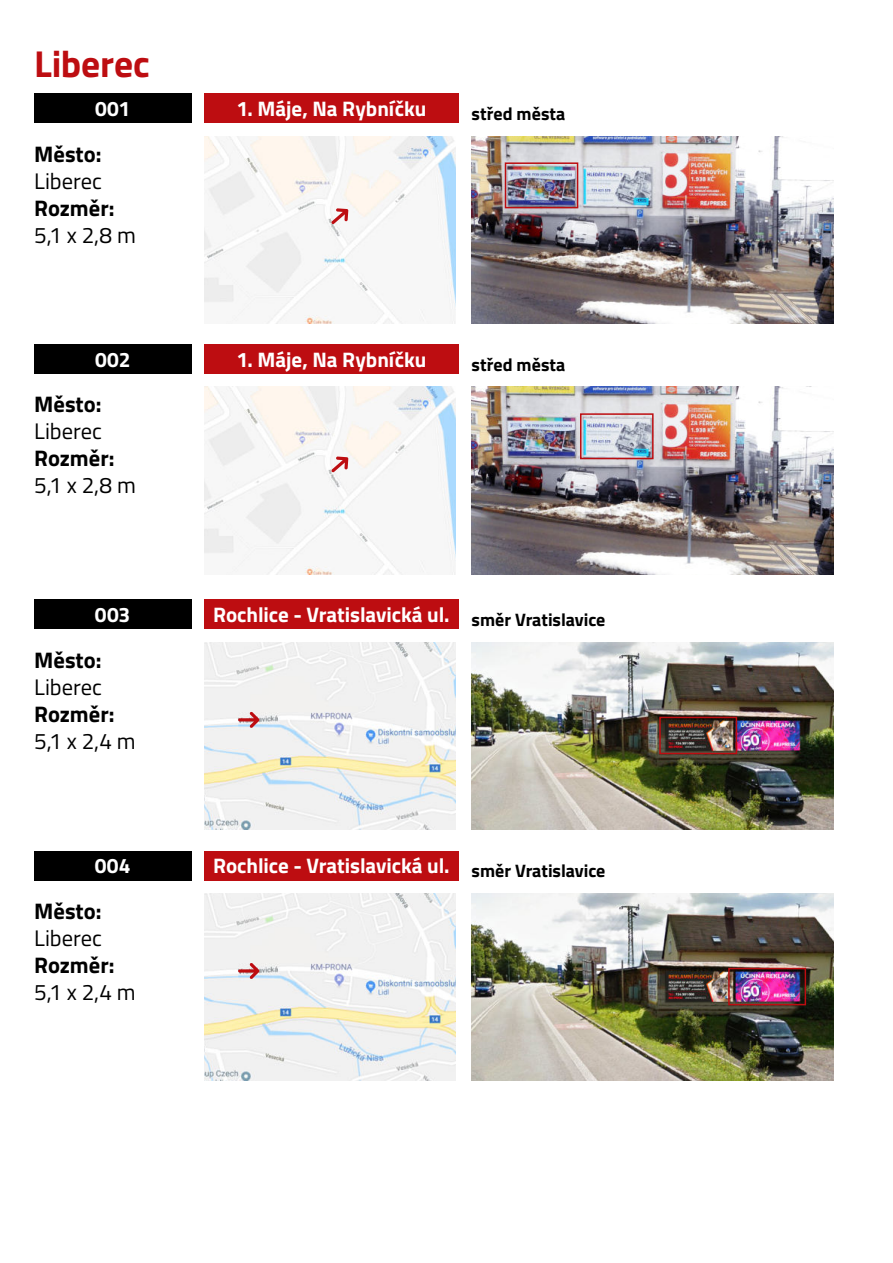
<style>
.page{position:relative;width:893px;height:1263px;background:#fff}
.page>*{position:absolute;margin:0;border:0;box-sizing:border-box;transform-origin:0 0}
.t1{font:700 37.5px "Titillium Web";color:#bd0d11}
.t2{font:22.5px "Titillium Web";color:#000}
.t3{font:700 22.5px "Titillium Web";color:#000}
.t4{font:700 21px "Titillium Web";letter-spacing:-.005em;color:#fff}
.t5{font:700 18px "Titillium Web";color:#000}
</style>
<div class="page">
<div style="left:34px;top:94px;width:157px;height:29px;background:#000"></div>
<div style="left:204px;top:94px;width:255px;height:29px;background:#bd0d11"></div>
<img style="left:204px;top:136px;width:251px;height:187px">
<img style="left:472px;top:136px;width:361px;height:187px">
<div style="left:34px;top:344px;width:157px;height:30px;background:#000"></div>
<div style="left:204px;top:344px;width:255px;height:30px;background:#bd0d11"></div>
<img style="left:204px;top:387px;width:251px;height:187px">
<svg style="left:331px;top:208px;width:17px;height:16px"></svg>
<svg style="left:331px;top:456px;width:17px;height:16px"></svg>
<div style="left:505px;top:162px;width:73px;height:46px;border:2px solid #bd0d11"></div>
<div style="left:34px;top:599px;width:157px;height:30px;background:#000"></div>
<div style="left:34px;top:851px;width:157px;height:29px;background:#000"></div>
<div style="left:204px;top:599px;width:255px;height:30px;background:#bd0d11"></div>
<div style="left:204px;top:851px;width:255px;height:29px;background:#bd0d11"></div>
<img style="left:204px;top:642px;width:251px;height:187px">
<img style="left:204px;top:893px;width:251px;height:187px">
<img style="left:472px;top:642px;width:361px;height:187px">
<img style="left:472px;top:893px;width:361px;height:187px">
<svg style="left:238px;top:712px;width:21px;height:16px"></svg>
<svg style="left:238px;top:963px;width:21px;height:16px"></svg>
<div style="left:659px;top:717px;width:78px;height:37px;border:2px solid #bd0d11"></div>
<div style="left:728px;top:968px;width:78px;height:37px;border:2px solid #bd0d11"></div>
<img style="left:472px;top:387px;width:361px;height:187px">
<div style="left:580px;top:413px;width:74px;height:46px;border:2px solid #bd0d11"></div>
<h1 class="t1" style="left:34px;top:42px;width:118px">Liberec</h1>
<p class="t4" style="left:95px;top:97px;width:37px">001</p>
<p class="t4" style="left:237px;top:93px;width:191px">1. Máje, Na Rybníčku</p>
<p class="t5" style="left:472px;top:100px;width:95px">střed města</p>
<p class="t3" style="left:34px;top:136px;width:69px">Město:</p>
<p class="t2" style="left:34px;top:172px;width:69px">Liberec</p>
<p class="t3" style="left:34px;top:190px;width:82px">Rozměr:</p>
<p class="t2" style="left:34px;top:226px;width:103px">5,1 x 2,8 m</p>
<p class="t4" style="left:95px;top:347px;width:37px">002</p>
<p class="t4" style="left:237px;top:344px;width:191px">1. Máje, Na Rybníčku</p>
<p class="t5" style="left:472px;top:351px;width:95px">střed města</p>
<p class="t3" style="left:34px;top:387px;width:69px">Město:</p>
<p class="t2" style="left:34px;top:423px;width:69px">Liberec</p>
<p class="t3" style="left:34px;top:441px;width:82px">Rozměr:</p>
<p class="t2" style="left:34px;top:477px;width:103px">5,1 x 2,8 m</p>
<p class="t4" style="left:95px;top:598px;width:37px">007</p>
<p class="t4" style="left:95px;top:602px;width:37px">003</p>
<p class="t3" style="left:34px;top:642px;width:69px">Město:</p>
<p class="t2" style="left:34px;top:678px;width:69px">Liberec</p>
<p class="t3" style="left:34px;top:696px;width:82px">Rozměr:</p>
<p class="t2" style="left:34px;top:732px;width:103px">5,1 x 2,4 m</p>
<p class="t4" style="left:95px;top:849px;width:37px">007</p>
<p class="t4" style="left:95px;top:854px;width:37px">004</p>
<p class="t3" style="left:34px;top:894px;width:69px">Město:</p>
<p class="t2" style="left:34px;top:929px;width:69px">Liberec</p>
<p class="t3" style="left:34px;top:948px;width:82px">Rozměr:</p>
<p class="t2" style="left:34px;top:983px;width:103px">5,1 x 2,4 m</p>
<p class="t4" style="left:292px;top:594px;width:80px">Doubská</p>
<p class="t4" style="left:213px;top:599px;width:238px">Rochlice - Vratislavická ul.</p>
<p class="t5" style="left:472px;top:606px;width:135px">směr Vratislavice</p>
<p class="t4" style="left:292px;top:845px;width:80px">Doubská</p>
<p class="t4" style="left:213px;top:850px;width:238px">Rochlice - Vratislavická ul.</p>
<p class="t5" style="left:472px;top:857px;width:135px">směr Vratislavice</p>
</div>
